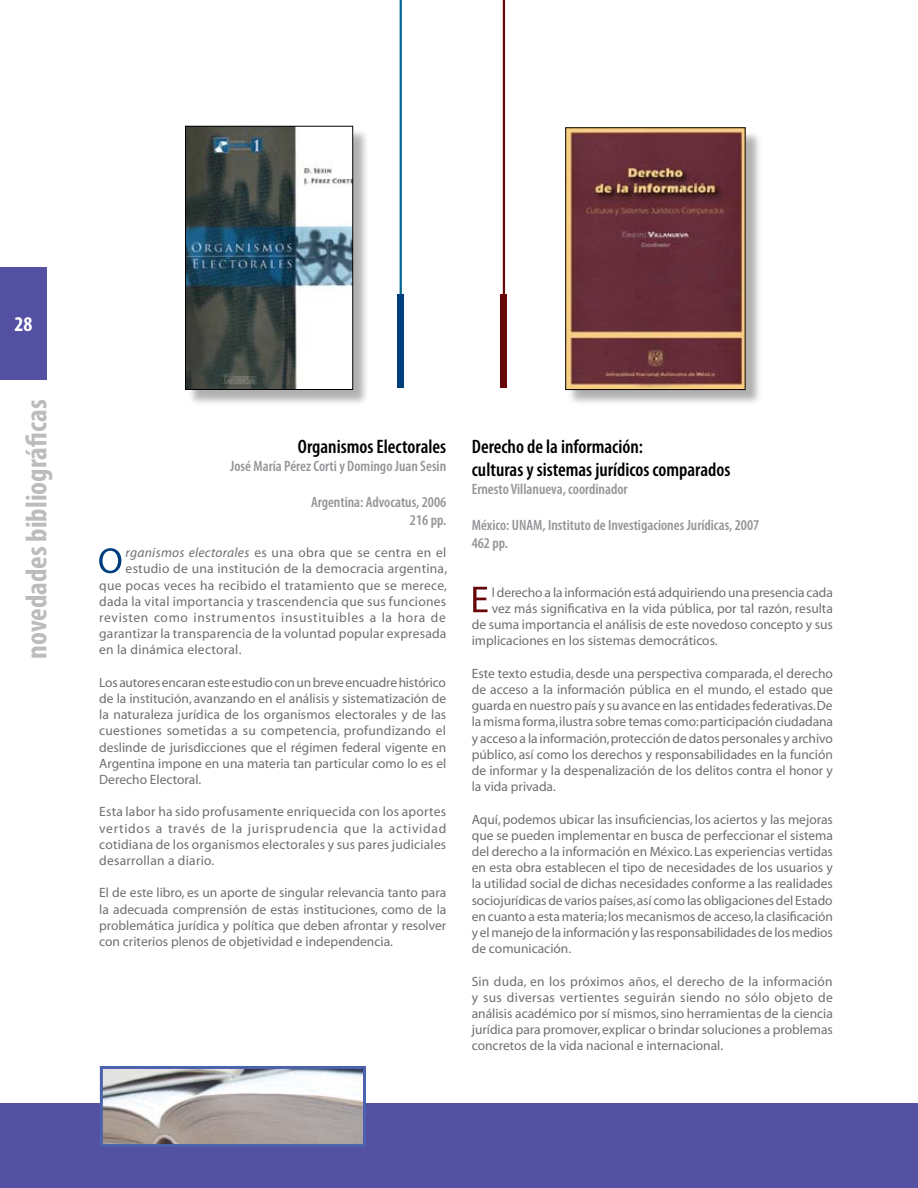
<style>
.page{position:relative;width:918px;height:1188px;background:#fff}
.page>*{position:absolute;margin:0;border:0;box-sizing:border-box;transform-origin:0 0}
.t1{font:700 condensed 30px "Myriad Pro";color:#babcbe}
.t2{font:700 condensed 21px "Myriad Pro";color:#fff}
.t3{font:600 condensed 19.5px/23.4px "Myriad Pro";color:#000}
.t4{font:600 condensed 15px/18px "Myriad Pro";color:#939598;text-align:right}
.t5{font:13.5px/16.2px "Myriad";color:#6d6f71;text-align:justify}
.t6{font:13.5px "Myriad";letter-spacing:.02em;color:#6d6f71}
.t7{font:13.5px "Myriad";letter-spacing:.05em;color:#6d6f71}
.s1{font-style:italic}
</style>
<div class="page">
<div style="left:0;top:267px;width:47px;height:113px;background:#5451a2"></div>
<hr style="left:503px;top:0;width:2px;height:331px;background:#670607">
<div style="left:501px;top:294px;width:6px;height:93px;background:#670607"></div>
<div style="left:0;top:1103px;width:918px;height:85px;background:#5451a2"></div>
<img style="left:104px;top:1070px;width:258px;height:73px">
<div style="left:100px;top:1066px;width:266px;height:81px;border:3px solid #4b63ae"></div>
<div style="left:567px;top:129px;width:196px;height:279px;background:#000;opacity:.31"></div>
<img style="left:568px;top:130px;width:175px;height:258px">
<div style="left:187px;top:128px;width:183px;height:279px;background:#000;opacity:.31"></div>
<img style="left:187px;top:128px;width:164px;height:260px">
<div style="left:185px;top:126px;width:168px;height:264px;border:1px solid #000"></div>
<svg style="left:473px;top:587px;width:15px;height:25px"></svg>
<hr style="left:400px;top:0;width:2px;height:331px;background:#006892">
<div style="left:398px;top:294px;width:6px;height:93px;background:#003d7d"></div>
<svg style="left:99px;top:548px;width:22px;height:25px"></svg>
<h2 class="t2" style="left:14px;top:311px;width:19px">28</h2>
<h1 class="t1" style="left:18px;top:659px;width:260px;rotate:-90deg">novedades bibliográficas</h1>
<h3 class="t3" style="left:298px;top:434px;width:150px">Organismos Electorales</h3>
<p class="t4" style="left:230px;top:456px;width:217px">José María Pérez Corti y Domingo Juan Sesin</p>
<p class="t4" style="left:311px;top:492px;width:137px">Argentina: Advocatus, 2006<br>216 pp.</p>
<p class="t6" style="left:126px;top:546px;width:322px"><span class="s1">rganismos electorales</span> es una obra que se centra en el</p>
<p class="t6" style="left:126px;top:562px;width:323px">estudio de una institución de la democracia argentina,</p>
<p class="t6" style="left:99px;top:578px;width:349px">que pocas veces ha recibido el tratamiento que se merece,</p>
<p class="t6" style="left:99px;top:594px;width:349px">dada la vital importancia y trascendencia que sus funciones</p>
<p class="t7" style="left:99px;top:611px;width:348px">revisten como instrumentos insustituibles a la hora de</p>
<p class="t5" style="left:99px;top:626px;width:349px">garantizar la transparencia de la voluntad popular expresada</p>
<p class="t6" style="left:99px;top:643px;width:144px">en la dinámica electoral.</p>
<p class="t5" style="left:99px;top:675px;width:349px">Los autores encaran este estudio con un breve encuadre histórico de la institución, avanzando en el análisis y sistematización de la naturaleza jurídica de los organismos electorales y de las cuestiones sometidas a su competencia, profundizando el deslinde de jurisdicciones que el régimen federal vigente en Argentina impone en una materia tan particular como lo es el Derecho Electoral.</p>
<p class="t5" style="left:99px;top:804px;width:349px">Esta labor ha sido profusamente enriquecida con los aportes vertidos a través de la jurisprudencia que la actividad cotidiana de los organismos electorales y sus pares judiciales desarrollan a diario.</p>
<p class="t5" style="left:99px;top:885px;width:349px">El de este libro, es un aporte de singular relevancia tanto para la adecuada comprensión de estas instituciones, como de la problemática jurídica y política que deben afrontar y resolver con criterios plenos de objetividad e independencia.</p>
<h3 class="t3" style="left:472px;top:434px;width:260px">Derecho de la información:<br>culturas y sistemas jurídicos comparados</h3>
<p class="t4" style="left:472px;top:480px;width:157px">Ernesto Villanueva, coordinador</p>
<p class="t4" style="left:472px;top:516px;width:289px;text-align:left">México: UNAM, Instituto de Investigaciones Jurídicas, 2007<br>462 pp.</p>
<p class="t5" style="left:492px;top:585px;width:343px">l derecho a la información está adquiriendo una presencia cada</p>
<p class="t5" style="left:492px;top:601px;width:343px">vez más significativa en la vida pública, por tal razón, resulta</p>
<p class="t5" style="left:472px;top:617px;width:363px">de suma importancia el análisis de este novedoso concepto y sus</p>
<p class="t5" style="left:472px;top:633px;width:248px">implicaciones en los sistemas democráticos.</p>
<p class="t5" style="left:472px;top:666px;width:363px">Este texto estudia, desde una perspectiva comparada, el derecho de acceso a la información pública en el mundo, el estado que guarda en nuestro país y su avance en las entidades federativas. De la misma forma, ilustra sobre temas como: participación ciudadana y acceso a la información, protección de datos personales y archivo público, así como los derechos y responsabilidades en la función de informar y la despenalización de los delitos contra el honor y la vida privada.</p>
<p class="t5" style="left:472px;top:811px;width:363px">Aquí, podemos ubicar las insuficiencias, los aciertos y las mejoras que se pueden implementar en busca de perfeccionar el sistema del derecho a la información en México. Las experiencias vertidas en esta obra establecen el tipo de necesidades de los usuarios y la utilidad social de dichas necesidades conforme a las realidades sociojurídicas de varios países, así como las obligaciones del Estado en cuanto a esta materia; los mecanismos de acceso, la clasificación y el manejo de la información y las responsabilidades de los medios de comunicación.</p>
<p class="t5" style="left:472px;top:973px;width:363px">Sin duda, en los próximos años, el derecho de la información y sus diversas vertientes seguirán siendo no sólo objeto de análisis académico por sí mismos, sino herramientas de la ciencia jurídica para promover, explicar o brindar soluciones a problemas concretos de la vida nacional e internacional.</p>
</div>
